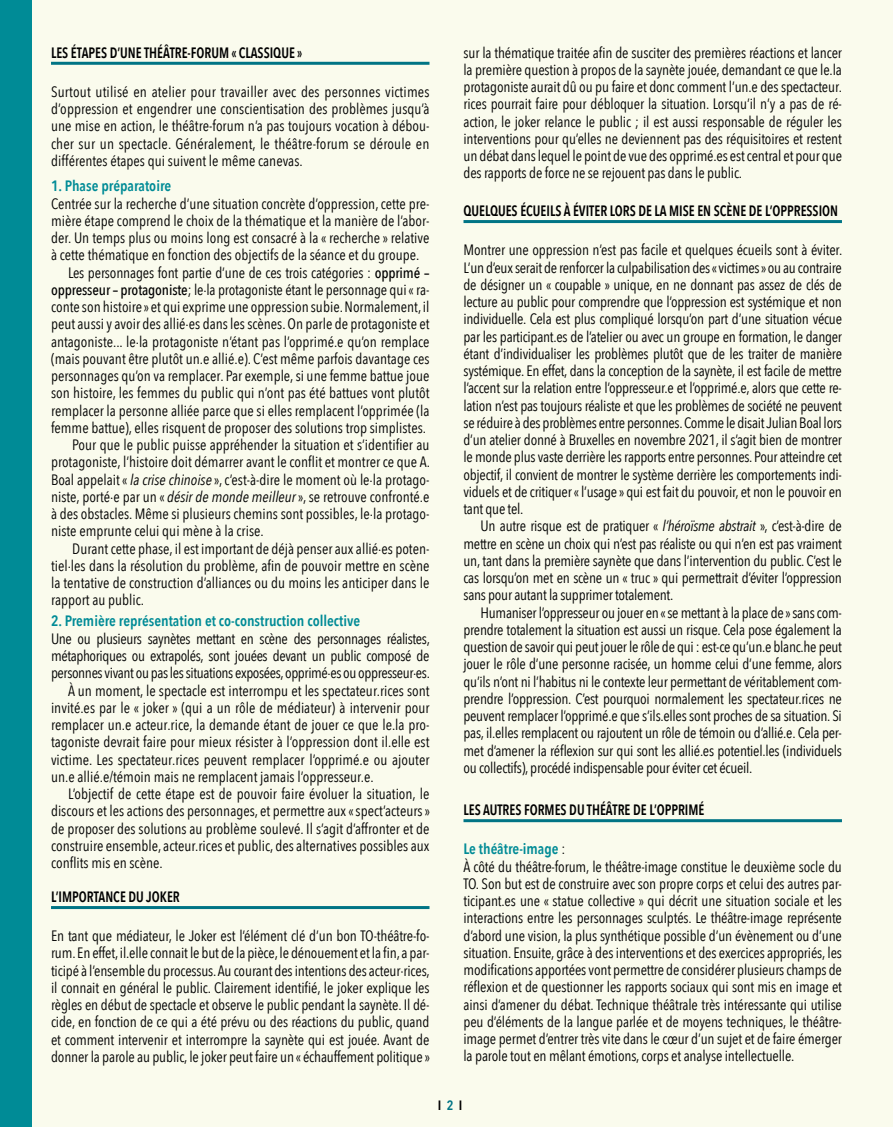
<style>
.page{position:relative;width:893px;height:1127px;background:#fff}
.page>*{position:absolute;margin:0;border:0;box-sizing:border-box;transform-origin:0 0}
.t1{font:15px/17.2px "Avenir Next Condensed";color:#000;text-align:justify}
.t2{font:15px "Avenir Next Condensed";letter-spacing:-.025em;color:#000}
.t3{font:600 15px "Avenir Next Condensed";color:#000;scale:.9 1}
.t4{font:600 15px "Avenir Next Condensed";color:#008b96}
.t5{font:600 13.5px "Avenir Next Condensed";color:#000}
.s1{font-weight:500}
.s2{font-style:italic}
.s3{font-weight:600;color:#008b96}
.s4{color:#007485}
</style>
<div class="page">
<div style="left:31px;top:0;width:862px;height:1127px;background:#fafbed"></div>
<div style="left:0;top:0;width:31px;height:1127px;background:#008b96"></div>
<hr style="left:51px;top:62px;width:378px;height:3px;background:#007485">
<hr style="left:51px;top:906px;width:378px;height:3px;background:#007485">
<hr style="left:463px;top:220px;width:379px;height:3px;background:#007485">
<hr style="left:463px;top:819px;width:379px;height:3px;background:#007485">
<p class="t3" style="left:51px;top:39px;width:281px">LES ÉTAPES D’UNE THÉÂTRE-FORUM « CLASSIQUE »</p>
<p class="t1" style="left:51px;top:82px;width:380px">Surtout utilisé en atelier pour travailler avec des personnes victimes d’oppression et engendrer une conscientisation des problèmes jusqu’à une mise en action, le théâtre-forum n’a pas toujours vocation à débou&shy;cher sur un spectacle. Généralement, le théâtre-forum se déroule en différentes étapes qui suivent le même canevas.</p>
<p class="t4" style="left:51px;top:173px;width:122px">1. Phase préparatoire</p>
<p class="t1" style="left:51px;top:194px;width:380px">Centrée sur la recherche d’une situation concrète d’oppression, cette pre-</p>
<p class="t1" style="left:51px;top:211px;width:380px">mière étape comprend le choix de la thématique et la manière de l’abor-</p>
<p class="t1" style="left:51px;top:229px;width:380px">der. Un temps plus ou moins long est consacré à la « recherche » relative</p>
<p class="t1" style="left:51px;top:246px;width:370px">à cette thématique en fonction des objectifs de la séance et du groupe.</p>
<p class="t1" style="left:68px;top:263px;width:363px">Les personnages font partie d’une de ces trois catégories : <span class="s1">opprimé –</span></p>
<p class="t1" style="left:51px;top:280px;width:380px"><span class="s1">oppresseur – protagoniste</span>; le.la protagoniste étant le personnage qui « ra-</p>
<p class="t1" style="left:51px;top:298px;width:380px">conte son histoire » et qui exprime une oppression subie. Normalement, il</p>
<p class="t1" style="left:51px;top:315px;width:380px">peut aussi y avoir des allié.es dans les scènes. On parle de protagoniste et</p>
<p class="t1" style="left:51px;top:332px;width:380px">antagoniste... le.la protagoniste n’étant pas l’opprimé.e qu’on remplace</p>
<p class="t1" style="left:51px;top:349px;width:380px">(mais pouvant être plutôt un.e allié.e). C’est même parfois davantage ces</p>
<p class="t1" style="left:51px;top:367px;width:380px">personnages qu’on va remplacer. Par exemple, si une femme battue joue</p>
<p class="t1" style="left:51px;top:384px;width:380px">son histoire, les femmes du public qui n’ont pas été battues vont plutôt</p>
<p class="t1" style="left:51px;top:401px;width:380px">remplacer la personne alliée parce que si elles remplacent l’opprimée (la</p>
<p class="t1" style="left:51px;top:418px;width:376px">femme battue), elles risquent de proposer des solutions trop simplistes.</p>
<p class="t1" style="left:72px;top:436px;width:359px">Pour que le public puisse appréhender la situation et s’identifier au</p>
<p class="t1" style="left:51px;top:453px;width:380px">protagoniste, l’histoire doit démarrer avant le conflit et montrer ce que A.</p>
<p class="t1" style="left:51px;top:470px;width:380px">Boal appelait « <span class="s2">la crise chinoise</span> », c’est-à-dire le moment où le.la protago-</p>
<p class="t1" style="left:51px;top:487px;width:380px">niste, porté.e par un « <span class="s2">désir de monde meilleur</span> », se retrouve confronté.e</p>
<p class="t1" style="left:51px;top:505px;width:380px">à des obstacles. Même si plusieurs chemins sont possibles, le.la protago-</p>
<p class="t1" style="left:51px;top:522px;width:214px">niste emprunte celui qui mène à la crise.</p>
<p class="t1" style="left:72px;top:539px;width:359px">Durant cette phase, il est important de déjà penser aux allié.es poten-</p>
<p class="t1" style="left:51px;top:556px;width:380px">tiel.les dans la résolution du problème, afin de pouvoir mettre en scène</p>
<p class="t1" style="left:51px;top:574px;width:380px">la tentative de construction d’alliances ou du moins les anticiper dans le</p>
<p class="t1" style="left:51px;top:591px;width:95px">rapport au public.</p>
<p class="t4" style="left:51px;top:608px;width:311px">2. Première représentation et co-construction collective</p>
<p class="t2" style="left:51px;top:626px;width:380px">Une ou plusieurs saynètes mettant en scène des personnages réalistes,</p>
<p class="t2" style="left:51px;top:643px;width:380px">métaphoriques ou extrapolés, sont jouées devant un public composé de</p>
<p class="t2" style="left:51px;top:660px;width:380px">personnes vivant ou pas les situations exposées, opprimé.es ou oppresseur.es.</p>
<p class="t1" style="left:68px;top:681px;width:363px">À un moment, le spectacle est interrompu et les spectateur.rices sont</p>
<p class="t1" style="left:51px;top:698px;width:380px">invité.es par le « joker » (qui a un rôle de médiateur) à intervenir pour</p>
<p class="t1" style="left:51px;top:715px;width:380px">remplacer un.e acteur.rice, la demande étant de jouer ce que le.la pro-</p>
<p class="t1" style="left:51px;top:733px;width:380px">tagoniste devrait faire pour mieux résister à l’oppression dont il.elle est</p>
<p class="t1" style="left:51px;top:750px;width:380px">victime. Les spectateur.rices peuvent remplacer l’opprimé.e ou ajouter</p>
<p class="t1" style="left:51px;top:767px;width:324px">un.e allié.e/témoin mais ne remplacent jamais l’oppresseur.e.</p>
<p class="t1" style="left:68px;top:784px;width:363px">L’objectif de cette étape est de pouvoir faire évoluer la situation, le</p>
<p class="t1" style="left:51px;top:802px;width:380px">discours et les actions des personnages, et permettre aux « spect’acteurs »</p>
<p class="t1" style="left:51px;top:819px;width:380px">de proposer des solutions au problème soulevé. Il s’agit d’affronter et de</p>
<p class="t1" style="left:51px;top:836px;width:380px">construire ensemble, acteur.rices et public, des alternatives possibles aux</p>
<p class="t1" style="left:51px;top:853px;width:113px">conflits mis en scène.</p>
<p class="t3" style="left:51px;top:883px;width:145px">L’IMPORTANCE DU JOKER</p>
<p class="t1" style="left:51px;top:926px;width:380px">En tant que médiateur, le Joker est l’élément clé d’un bon TO-théâtre-fo&shy;rum. En effet, il.elle connait le but de la pièce, le dénouement et la fin, a par&shy;ticipé à l’ensemble du processus. Au courant des intentions des acteur·rices, il connait en général le public. Clairement identifié, le joker explique les règles en début de spectacle et observe le public pendant la saynète. Il dé&shy;cide, en fonction de ce qui a été prévu ou des réactions du public, quand et comment intervenir et interrompre la saynète qui est jouée. Avant de donner la parole au public, le joker peut faire un « échauffement politique »</p>
<p class="t1" style="left:463px;top:43px;width:380px">sur la thématique traitée afin de susciter des premières réactions et lancer la première question à propos de la saynète jouée, demandant ce que le.la protagoniste aurait dû ou pu faire et donc comment l’un.e des spectacteur. rices pourrait faire pour débloquer la situation. Lorsqu’il n’y a pas de ré&shy;action, le joker relance le public ; il est aussi responsable de réguler les interventions pour qu’elles ne deviennent pas des réquisitoires et restent un débat dans lequel le point de vue des opprimé.es est central et pour que des rapports de force ne se rejouent pas dans le public.</p>
<p class="t3" style="left:463px;top:198px;width:418px">QUELQUES ÉCUEILS À ÉVITER LORS DE LA MISE EN SCÈNE DE L’OPPRESSION</p>
<p class="t1" style="left:463px;top:241px;width:380px">Montrer une oppression n’est pas facile et quelques écueils sont à éviter.<br>L’un d’eux serait de renforcer la culpabilisation des « victimes » ou au contraire de désigner un « coupable » unique, en ne donnant pas assez de clés de lecture au public pour comprendre que l’oppression est systémique et non individuelle. Cela est plus compliqué lorsqu’on part d’une situation vécue par les participant.es de l’atelier ou avec un groupe en formation, le danger étant d’individualiser les problèmes plutôt que de les traiter de manière systémique. En effet, dans la conception de la saynète, il est facile de mettre l’accent sur la relation entre l’oppresseur.e et l’opprimé.e, alors que cette re&shy;lation n’est pas toujours réaliste et que les problèmes de société ne peuvent se réduire à des problèmes entre personnes. Comme le disait Julian Boal lors d’un atelier donné à Bruxelles en novembre 2021, il s’agit bien de montrer le monde plus vaste derrière les rapports entre personnes. Pour atteindre cet objectif, il convient de montrer le système derrière les comportements indi&shy;viduels et de critiquer « l’usage » qui est fait du pouvoir, et non le pouvoir en tant que tel.</p>
<p class="t1" style="left:463px;top:517px;width:380px;text-indent:17px">Un autre risque est de pratiquer « <span class="s2">l’héroïsme abstrait</span> », c’est-à-dire de mettre en scène un choix qui n’est pas réaliste ou qui n’en est pas vraiment un, tant dans la première saynète que dans l’intervention du public. C’est le cas lorsqu’on met en scène un « truc » qui permettrait d’éviter l’oppression sans pour autant la supprimer totalement.</p>
<p class="t1" style="left:463px;top:603px;width:380px;text-indent:17px">Humaniser l’oppresseur ou jouer en « se mettant à la place de » sans com&shy;prendre totalement la situation est aussi un risque. Cela pose également la question de savoir qui peut jouer le rôle de qui : est-ce qu’un.e blanc.he peut jouer le rôle d’une personne racisée, un homme celui d’une femme, alors qu’ils n’ont ni l’habitus ni le contexte leur permettant de véritablement com&shy;prendre l’oppression. C’est pourquoi normalement les spectateur.rices ne peuvent remplacer l’opprimé.e que s’ils.elles sont proches de sa situation. Si pas, il.elles remplacent ou rajoutent un rôle de témoin ou d’allié.e. Cela per&shy;met d’amener la réflexion sur qui sont les allié.es potentiel.les (individuels ou collectifs), procédé indispensable pour éviter cet écueil.</p>
<p class="t3" style="left:463px;top:797px;width:269px">LES AUTRES FORMES DU THÉÂTRE DE L’OPPRIMÉ</p>
<p class="t1" style="left:463px;top:840px;width:380px;text-align:left"><span class="s3">Le théâtre-image</span> :<br>À côté du théâtre-forum, le théâtre-image constitue le deuxième socle du TO. Son but est de construire avec son propre corps et celui des autres par&shy;ticipant.es une « statue collective » qui décrit une situation sociale et les interactions entre les personnages sculptés. Le théâtre-image représente d’abord une vision, la plus synthétique possible d’un évènement ou d’une situation. Ensuite, grâce à des interventions et des exercices appropriés, les modifications apportées vont permettre de considérer plusieurs champs de réflexion et de questionner les rapports sociaux qui sont mis en image et ainsi d’amener du débat. Technique théâtrale très intéressante qui utilise peu d’éléments de la langue parlée et de moyens techniques, le théâtre&shy;image permet d’entrer très vite dans le cœur d’un sujet et de faire émerger la parole tout en mêlant émotions, corps et analyse intellectuelle.</p>
<p class="t5" style="left:438px;top:1094px;width:26px">I <span class="s4">2</span> I</p>
</div>
